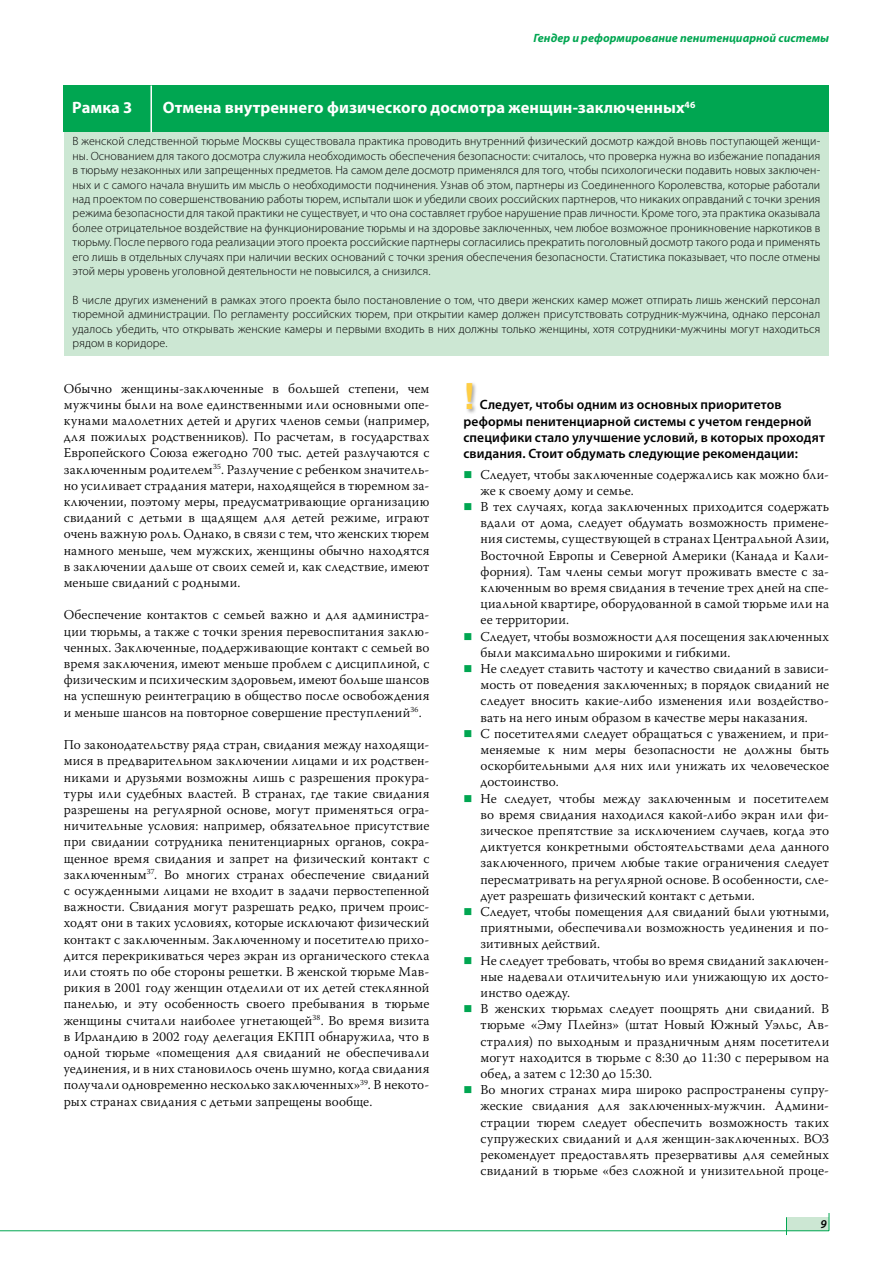
<style>
.page{position:relative;width:893px;height:1263px;background:#fff}
.page>*{position:absolute;margin:0;border:0;box-sizing:border-box;transform-origin:0 0}
.t1{font:700 36px "Helvetica Infant";color:#ffce44}
.t2{font:700 16.5px "Myriad Pro";letter-spacing:.005em;color:#fff}
.t3{font:300 13.5px/16.2px "Warnock Pro";letter-spacing:.015em;color:#000;text-align:justify}
.t4{font:600 13.5px/16.2px "Myriad Pro";letter-spacing:.01em;color:#000}
.t5{font:300 12px/14.4px "Myriad Pro";letter-spacing:.005em;color:#000;text-align:justify}
.t6{font:italic 700 12px "Myriad Pro";color:#00a651}
.t7{font:italic 600 12px "Myriad Pro";color:#000}
</style>
<div class="page">
<div style="left:786px;top:1217px;width:43px;height:14px;background:#cce7d3"></div>
<svg style="left:786px;top:1217px;width:1px;height:18px"></svg>
<svg style="left:829px;top:1213px;width:1px;height:18px"></svg>
<hr style="left:0;top:1230px;width:829px;height:1px;background:#00a651">
<div style="left:465px;top:381px;width:12px;height:34px;background:#000;opacity:.35"></div>
<div style="left:64px;top:128px;width:765px;height:227px;background:#cce7d3"></div>
<div style="left:64px;top:86px;width:765px;height:46px;background:#00a651"></div>
<hr style="left:150px;top:86px;width:2px;height:46px;background:#fff">
<p class="t6" style="left:533px;top:30px;width:297px">Гендер и реформирование пенитенциарной системы</p>
<p class="t2" style="left:72px;top:97px;width:62px">Рамка 3</p>
<p class="t2" style="left:163px;top:97px;width:534px">Отмена внутреннего физического досмотра женщин-заключенных<sup>46</sup></p>
<p class="t5" style="left:73px;top:134px;width:749px">В женской следственной тюрьме Москвы существовала практика проводить внутренний физический досмотр каждой вновь поступающей женщи&shy;ны. Основанием для такого досмотра служила необходимость обеспечения безопасности: считалось, что проверка нужна во избежание попадания в тюрьму незаконных или запрещенных предметов. На самом деле досмотр применялся для того, чтобы психологически подавить новых заключен&shy;ных и с самого начала внушить им мысль о необходимости подчинения. Узнав об этом, партнеры из Соединенного Королевства, которые работали над проектом по совершенствованию работы тюрем, испытали шок и убедили своих российских партнеров, что никаких оправданий с точки зрения режима безопасности для такой практики не существует, и что она составляет грубое нарушение прав личности. Кроме того, эта практика оказывала более отрицательное воздействие на функционирование тюрьмы и на здоровье заключенных, чем любое возможное проникновение наркотиков в тюрьму. После первого года реализации этого проекта российские партнеры согласились прекратить поголовный досмотр такого рода и применять его лишь в отдельных случаях при наличии веских оснований с точки зрения обеспечения безопасности. Статистика показывает, что после отмены этой меры уровень уголовной деятельности не повысился, а снизился.</p>
<p class="t5" style="left:73px;top:292px;width:749px">В числе других изменений в рамках этого проекта было постановление о том, что двери женских камер может отпирать лишь женский персонал тюремной администрации. По регламенту российских тюрем, при открытии камер должен присутствовать сотрудник-мужчина, однако персонал удалось убедить, что открывать женские камеры и первыми входить в них должны только женщины, хотя сотрудники-мужчины могут находиться рядом в коридоре.</p>
<p class="t3" style="left:64px;top:380px;width:367px">Обычно женщины-заключенные в большей степени, чем мужчины были на воле единственными или основными опе&shy;кунами малолетних детей и других членов семьи (например, для пожилых родственников). По расчетам, в государствах Европейского Союза ежегодно 700 тыс. детей разлучаются с заключенным родителем<sup>35</sup>. Разлучение с ребенком значитель&shy;но усиливает страдания матери, находящейся в тюремном за&shy;ключении, поэтому меры, предусматривающие организацию свиданий с детьми в щадящем для детей режиме, играют очень важную роль. Однако, в связи с тем, что женских тюрем намного меньше, чем мужских, женщины обычно находятся в заключении дальше от своих семей и, как следствие, имеют меньше свиданий с родными.</p>
<p class="t3" style="left:64px;top:607px;width:367px">Обеспечение контактов с семьей важно и для администра&shy;ции тюрьмы, а также с точки зрения перевоспитания заклю&shy;ченных. Заключенные, поддерживающие контакт с семьей во время заключения, имеют меньше проблем с дисциплиной, с физическим и психическим здоровьем, имеют больше шансов на успешную реинтеграцию в общество после освобождения и меньше шансов на повторное совершение преступлений<sup>36</sup>.</p>
<p class="t3" style="left:64px;top:736px;width:367px">По законодательству ряда стран, свидания между находящи&shy;мися в предварительном заключении лицами и их родствен&shy;никами и друзьями возможны лишь с разрешения прокура&shy;туры или судебных властей. В странах, где такие свидания разрешены на регулярной основе, могут применяться огра&shy;ничительные условия: например, обязательное присутствие при свидании сотрудника пенитенциарных органов, сокра&shy;щенное время свидания и запрет на физический контакт с заключенным<sup>37</sup>. Во многих странах обеспечение свиданий с осужденными лицами не входит в задачи первостепенной важности. Свидания могут разрешать редко, причем проис&shy;ходят они в таких условиях, которые исключают физический контакт с заключенным. Заключенному и посетителю прихо&shy;дится перекрикиваться через экран из органического стекла или стоять по обе стороны решетки. В женской тюрьме Мав&shy;рикия в 2001 году женщин отделили от их детей стеклянной панелью, и эту особенность своего пребывания в тюрьме женщины считали наиболее угнетающей<sup>38</sup>. Во время визита в Ирландию в 2002 году делегация ЕКПП обнаружила, что в одной тюрьме «помещения для свиданий не обеспечивали уединения, и в них становилось очень шумно, когда свидания получали одновременно несколько заключенных»<sup>39</sup>. В некото&shy;рых странах свидания с детьми запрещены вообще.</p>
<h1 class="t1" style="left:463px;top:375px;width:14px">!</h1>
<p class="t4" style="left:463px;top:396px;width:363px;text-indent:16px">Следует, чтобы одним из основных приоритетов реформы пенитенциарной системы с учетом гендерной специфики стало улучшение условий, в которых проходят свидания. Стоит обдумать следующие рекомендации:</p>
<p class="t3" style="left:480px;top:466px;width:350px;text-align:left">Следует, чтобы заключенные содержались как можно бли&shy;же к своему дому и семье.<br>В тех случаях, когда заключенных приходится содержать вдали от дома, следует обдумать возможность примене&shy;ния системы, существующей в странах Центральной Азии, Восточной Европы и Северной Америки (Канада и Кали&shy;форния). Там члены семьи могут проживать вместе с за&shy;ключенным во время свидания в течение трех дней на спе&shy;циальной квартире, оборудованной в самой тюрьме или на ее территории.<br>Следует, чтобы возможности для посещения заключенных были максимально широкими и гибкими.<br>Не следует ставить частоту и качество свиданий в зависи&shy;мость от поведения заключенных; в порядок свиданий не следует вносить какие-либо изменения или воздейство&shy;вать на него иным образом в качестве меры наказания.<br>С посетителями следует обращаться с уважением, и при&shy;меняемые к ним меры безопасности не должны быть оскорбительными для них или унижать их человеческое достоинство.<br>Не следует, чтобы между заключенным и посетителем во время свидания находился какой-либо экран или фи&shy;зическое препятствие за исключением случаев, когда это диктуется конкретными обстоятельствами дела данного заключенного, причем любые такие ограничения следует пересматривать на регулярной основе. В особенности, сле&shy;дует разрешать физический контакт с детьми.<br>Следует, чтобы помещения для свиданий были уютными, приятными, обеспечивали возможность уединения и по&shy;зитивных действий.<br>Не следует требовать, чтобы во время свиданий заключен&shy;ные надевали отличительную или унижающую их досто&shy;инство одежду.<br>В женских тюрьмах следует поощрять дни свиданий. В тюрьме «Эму Плейнз» (штат Новый Южный Уэльс, Ав&shy;стралия) по выходным и праздничным дням посетители могут находится в тюрьме с 8:30 до 11:30 с перерывом на обед, а затем с 12:30 до 15:30.<br>Во многих странах мира широко распространены супру&shy;жеские свидания для заключенных-мужчин. Админи&shy;страции тюрем следует обеспечить возможность таких супружеских свиданий и для женщин-заключенных. ВОЗ рекомендует предоставлять презервативы для семейных свиданий в тюрьме «без сложной и унизительной проце-</p>
<p class="t7" style="left:820px;top:1216px;width:8px">9</p>
</div>
